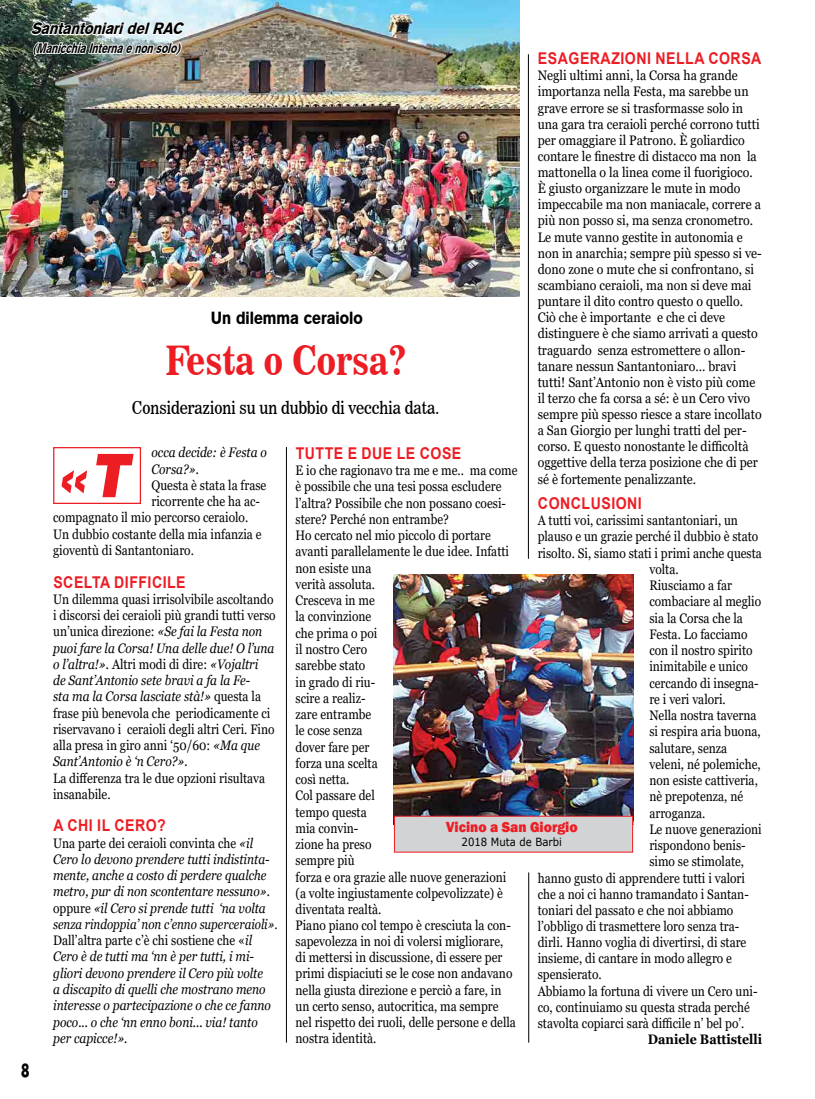
<style>
.page{position:relative;width:815px;height:1099px;background:#fff}
.page>*{position:absolute;margin:0;border:0;box-sizing:border-box;transform-origin:0 0}
.t1{font:italic 900 60px "Switzerland";color:#ed1d24;scale:.9 1}
.t2{font:40px "News 706 BT Bold C";color:#ed1d24;scale:.85 1}
.t3{font:17.5px "News 706 BT Roman C";color:#000;scale:.87 1}
.t4{font:17.5px "Gothic 725 BT Black A";color:#000;scale:.9 1}
.t5{font:700 17.5px "Futura LT";color:#000;scale:.75 1}
.t6{font:700 16.25px "Arial";letter-spacing:.035em;color:#ed1d24;scale:.87 1}
.t7{font:italic 16.25px "Gothic 725 BT Black A";color:#000;scale:.9 1}
.t8{font:800 15px "Franklin Gothic";color:#ed1d24;scale:.93 1}
.t9{font:13.75px/16.2px "Georgia";color:#000;scale:.87 1}
.t10{font:13.75px/16.1px "Georgia";color:#000;scale:.9 1}
.t11{font:italic 13.75px/16.2px "Georgia";color:#000;scale:.87 1}
.t12{font:italic 13.75px "Gothic 725 BT Black A";color:#000;scale:.75 1}
.t13{font:700 13.75px "Georgia";color:#000;scale:.9 1}
.t14{font:11.25px "MS Reference Sans Serif";color:#000;scale:.9 1}
.s1{font-style:italic}
.s2{font-style:normal}
</style>
<div class="page">
<img style="left:394px;top:574px;width:239px;height:241px">
<div style="left:394px;top:815px;width:239px;height:37px;background:#d1d3d4;border:1px solid #ed1d24"></div>
<div style="left:53px;top:447px;width:88px;height:57px;border:1px solid #ed1d24"></div>
<hr style="left:286px;top:447px;width:1px;height:595px;background:#000">
<hr style="left:528px;top:54px;width:1px;height:505px;background:#000">
<hr style="left:528px;top:872px;width:1px;height:170px;background:#000">
<img style="left:0;top:0;width:520px;height:297px">
<img style="left:29px;top:20px;width:157px;height:43px">
<p class="t7" style="left:31px;top:19px;width:175px">SantantoniaridelRAC</p>
<p class="t12" style="left:32px;top:40px;width:205px">(ManicchiaInternaenonsolo)</p>
<p class="t6" style="left:538px;top:47px;width:258px">ESAGERAZIONI NELLA CORSA</p>
<p class="t10" style="left:538px;top:68px;width:251px">Negli ultimi anni, la Corsa ha grande importanza nella Festa, ma sarebbe un grave errore se si trasformasse solo in una gara tra ceraioli perché corrono tutti per omaggiare il Patrono. È goliardico contare le finestre di distacco ma non la mattonella o la linea come il fuorigioco.<br>È giusto organizzare le mute in modo impeccabile ma non maniacale, correre a più non posso si, ma senza cronometro.<br>Le mute vanno gestite in autonomia e non in anarchia; sempre più spesso si ve&shy;dono zone o mute che si confrontano, si scambiano ceraioli, ma non si deve mai puntare il dito contro questo o quello.<br>Ciò che è importante e che ci deve distinguere è che siamo arrivati a questo traguardo senza estromettere o allon&shy;tanare nessun Santantoniaro… bravi tutti! Sant’Antonio non è visto più come il terzo che fa corsa a sé: è un Cero vivo sempre più spesso riesce a stare incollato a San Giorgio per lunghi tratti del per&shy;corso. E questo nonostante le difficoltà oggettive della terza posizione che di per sé è fortemente penalizzante.</p>
<p class="t6" style="left:538px;top:491px;width:121px">CONCLUSIONI</p>
<p class="t9" style="left:538px;top:512px;width:232px">A tutti voi, carissimi santantoniari, un</p>
<p class="t9" style="left:538px;top:528px;width:255px">plauso e un grazie perché il dubbio è stato</p>
<p class="t9" style="left:538px;top:545px;width:259px">risolto. Si, siamo stati i primi anche questa</p>
<p class="t9" style="left:649px;top:561px;width:35px">volta.</p>
<p class="t9" style="left:649px;top:577px;width:96px">Riusciamo a far</p>
<p class="t9" style="left:649px;top:593px;width:130px">combaciare al meglio</p>
<p class="t9" style="left:649px;top:610px;width:109px">sia la Corsa che la</p>
<p class="t9" style="left:649px;top:626px;width:114px">Festa. Lo facciamo</p>
<p class="t9" style="left:649px;top:642px;width:120px">con il nostro spirito</p>
<p class="t9" style="left:649px;top:658px;width:115px">inimitabile e unico</p>
<p class="t9" style="left:649px;top:675px;width:127px">cercando di insegna-</p>
<p class="t9" style="left:649px;top:691px;width:89px">re i veri valori.</p>
<p class="t9" style="left:649px;top:707px;width:125px">Nella nostra taverna</p>
<p class="t9" style="left:649px;top:723px;width:129px">si respira aria buona,</p>
<p class="t9" style="left:649px;top:740px;width:91px">salutare, senza</p>
<p class="t9" style="left:649px;top:756px;width:129px">veleni, né polemiche,</p>
<p class="t9" style="left:649px;top:772px;width:126px">non esiste cattiveria,</p>
<p class="t9" style="left:649px;top:788px;width:109px">nè prepotenza, né</p>
<p class="t9" style="left:649px;top:805px;width:66px">arroganza.</p>
<p class="t9" style="left:649px;top:821px;width:131px">Le nuove generazioni</p>
<p class="t9" style="left:649px;top:837px;width:112px">rispondono benis-</p>
<p class="t9" style="left:649px;top:853px;width:110px">simo se stimolate,</p>
<p class="t9" style="left:538px;top:870px;width:240px">hanno gusto di apprendere tutti i valori</p>
<p class="t9" style="left:538px;top:886px;width:244px">che a noi ci hanno tramandato i Santan-</p>
<p class="t9" style="left:538px;top:902px;width:226px">toniari del passato e che noi abbiamo</p>
<p class="t9" style="left:538px;top:918px;width:233px">l’obbligo di trasmettere loro senza tra-</p>
<p class="t9" style="left:538px;top:934px;width:241px">dirli. Hanno voglia di divertirsi, di stare</p>
<p class="t9" style="left:538px;top:950px;width:225px">insieme, di cantare in modo allegro e</p>
<p class="t9" style="left:538px;top:966px;width:75px">spensierato.</p>
<p class="t9" style="left:538px;top:983px;width:254px">Abbiamo la fortuna di vivere un Cero uni-</p>
<p class="t9" style="left:538px;top:999px;width:245px">co, continuiamo su questa strada perché</p>
<p class="t9" style="left:538px;top:1015px;width:239px">stavolta copiarci sarà difficile n’ bel po’.</p>
<p class="t13" style="left:648px;top:1030px;width:129px">Daniele Battistelli</p>
<p class="t4" style="left:211px;top:307px;width:170px">Un dilemma ceraiolo</p>
<h2 class="t2" style="left:165px;top:336px;width:286px">Festa o Corsa?</h2>
<p class="t3" style="left:132px;top:397px;width:355px">Considerazioni su un dubbio di vecchia data.</p>
<p class="t6" style="left:296px;top:441px;width:192px">TUTTE E DUE LE COSE</p>
<p class="t9" style="left:296px;top:462px;width:257px">E io che ragionavo tra me e me.. ma come è possibile che una tesi possa escludere l’altra? Possibile che non possano coesi&shy;stere? Perché non entrambe?<br>Ho cercato nel mio piccolo di portare avanti parallelamente le due idee. Infatti non esiste una<br>verità assoluta.<br>Cresceva in me<br>la convinzione<br>che prima o poi<br>il nostro Cero<br>sarebbe stato<br>in grado di riu-<br>scire a realiz-<br>zare entrambe<br>le cose senza<br>dover fare per<br>forza una scelta<br>così netta.<br>Col passare del<br>tempo questa<br>mia convin-<br>zione ha preso<br>sempre più<br>forza e ora grazie alle nuove generazioni (a volte ingiustamente colpevolizzate) è diventata realtà.<br>Piano piano col tempo è cresciuta la con&shy;sapevolezza in noi di volersi migliorare,<br>di mettersi in discussione, di essere per primi dispiaciuti se le cose non andavano nella giusta direzione e perciò a fare, in un certo senso, autocritica, ma sempre nel rispetto dei ruoli, delle persone e della nostra identità.</p>
<p class="t11" style="left:151px;top:444px;width:134px">occa decide: è Festa o<br>Corsa?».</p>
<p class="t9" style="left:151px;top:477px;width:134px">Questa è stata la frase</p>
<p class="t9" style="left:151px;top:493px;width:126px">ricorrente che ha ac-</p>
<p class="t9" style="left:53px;top:510px;width:226px">compagnato il mio percorso ceraiolo.</p>
<p class="t9" style="left:53px;top:526px;width:241px">Un dubbio costante della mia infanzia e</p>
<p class="t9" style="left:53px;top:542px;width:163px">gioventù di Santantoniaro.</p>
<p class="t6" style="left:53px;top:570px;width:24px">SCELTA</p>
<p class="t6" style="left:114px;top:570px;width:10px">DIFFICILE</p>
<p class="t9" style="left:53px;top:591px;width:257px">Un dilemma quasi irrisolvibile ascoltando i discorsi dei ceraioli più grandi tutti verso un’unica direzione: <span class="s1">«Se fai la Festa non puoi fare la Corsa! Una delle due! O l’una o l’altra!».</span> Altri modi di dire: <span class="s1">«Vojaltri<br>de Sant’Antonio sete bravi a fa la Fe-<br>sta ma la Corsa lasciate stà!»</span> questa la frase più benevola che periodicamente ci riservavano i ceraioli degli altri Ceri. Fino alla presa in giro anni ‘50/60: <span class="s1">«Ma que Sant’Antonio è ‘n Cero?».</span></p>
<p class="t9" style="left:53px;top:770px;width:245px">La differenza tra le due opzioni risultava insanabile.</p>
<p class="t6" style="left:53px;top:814px;width:131px">A CHI IL CERO?</p>
<p class="t11" style="left:53px;top:834px;width:259px"><span class="s2">Una parte dei ceraioli convinta che</span> «il Cero lo devono prendere tutti indistinta&shy;mente, anche a costo di perdere qualche metro, pur di non scontentare nessuno». <span class="s2">oppure</span> «il Cero si prende tutti ‘na volta senza rindoppia’ non c’enno superceraioli»<span class="s2">.<br>Dall’altra parte c’è chi sostiene che «</span>il Cero è de tutti ma ‘nn è per tutti, i mi&shy;gliori devono prendere il Cero più volte<br>a discapito di quelli che mostrano meno interesse o partecipazione o che ce fanno poco... o che ‘nn enno boni... via! tanto per capicce!».</p>
<h1 class="t1" style="left:53px;top:436px;width:85px">«T</h1>
<p class="t8" style="left:446px;top:817px;width:144px">Vicino a San Giorgio</p>
<p class="t14" style="left:462px;top:834px;width:113px">2018 Muta de Barbi</p>
<p class="t5" style="left:21px;top:1059px;width:14px">8</p>
</div>
